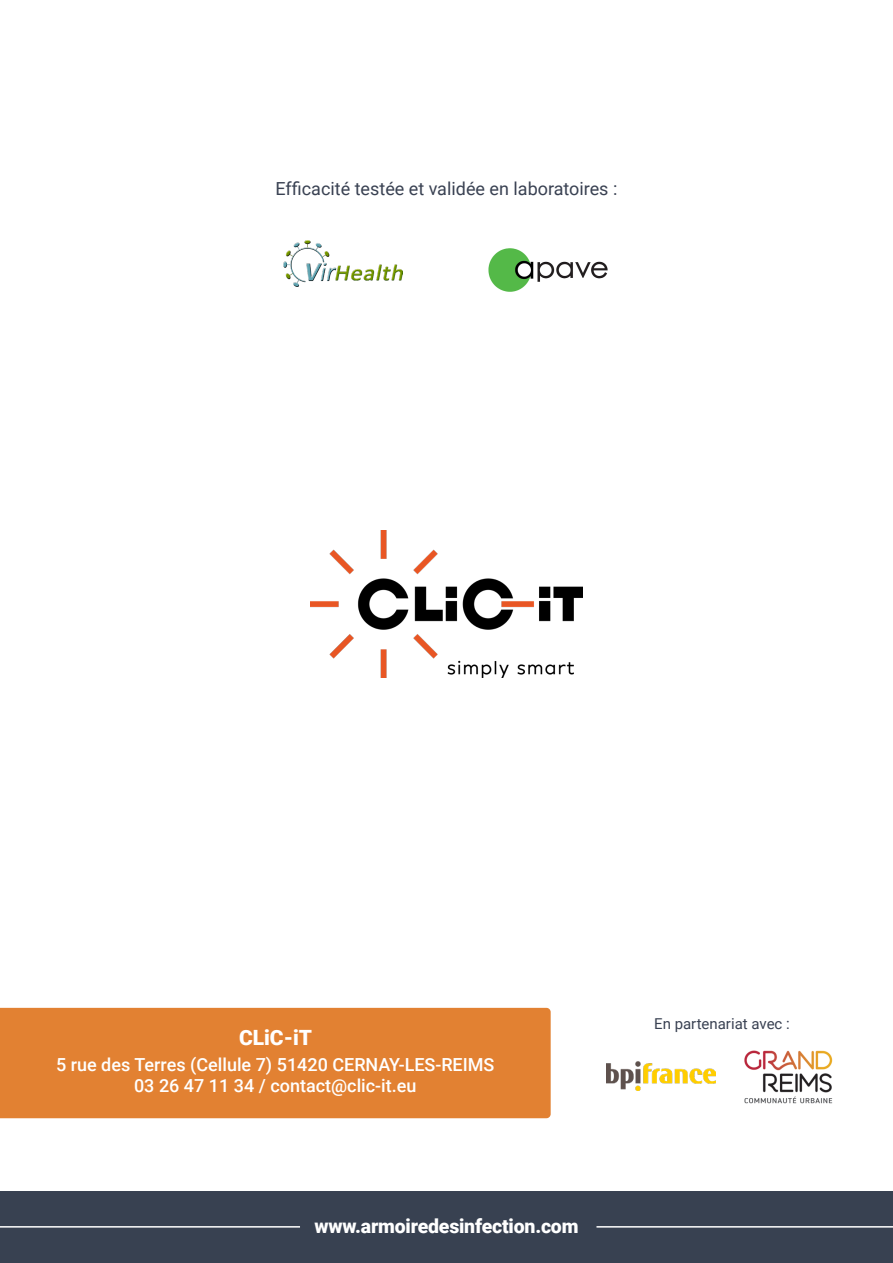
<style>
.page{position:relative;width:893px;height:1263px;background:#fff}
.page>*{position:absolute;margin:0;border:0;box-sizing:border-box;transform-origin:0 0}
.t1{font:900 21px "Roboto";color:#fff}
.t2{font:900 19.5px "Roboto";letter-spacing:-.01em;color:#fff}
.t3{font:500 18px "Roboto";color:#fff}
.t4{font:18px "Roboto";color:#394152}
.t5{font:15px "Roboto";color:#394152}
</style>
<div class="page">
<div style="left:0;top:1192px;width:893px;height:71px;background:#384151"></div>
<hr style="left:0;top:1226px;width:300px;height:1px;background:#fff">
<hr style="left:596px;top:1226px;width:297px;height:1px;background:#fff">
<div style="left:0;top:1008px;width:551px;height:110px;background:#e28132"></div>
<img style="left:607px;top:1062px;width:109px;height:29px">
<img style="left:744px;top:1050px;width:89px;height:54px">
<img style="left:310px;top:530px;width:273px;height:147px">
<img style="left:284px;top:241px;width:119px;height:46px">
<img style="left:488px;top:248px;width:119px;height:43px">
<p class="t4" style="left:276px;top:176px;width:343px">Efficacité testée et validée en laboratoires :</p>
<p class="t1" style="left:239px;top:1022px;width:75px">CLiC-iT</p>
<p class="t3" style="left:56px;top:1052px;width:440px">5 rue des Terres (Cellule 7) 51420 CERNAY-LES-REIMS</p>
<p class="t3" style="left:134px;top:1073px;width:284px">03 26 47 11 34 / contact@clic-it.eu</p>
<p class="t2" style="left:314px;top:1212px;width:266px">www.armoiredesinfection.com</p>
<p class="t5" style="left:654px;top:1013px;width:137px">En partenariat avec :</p>
</div>
